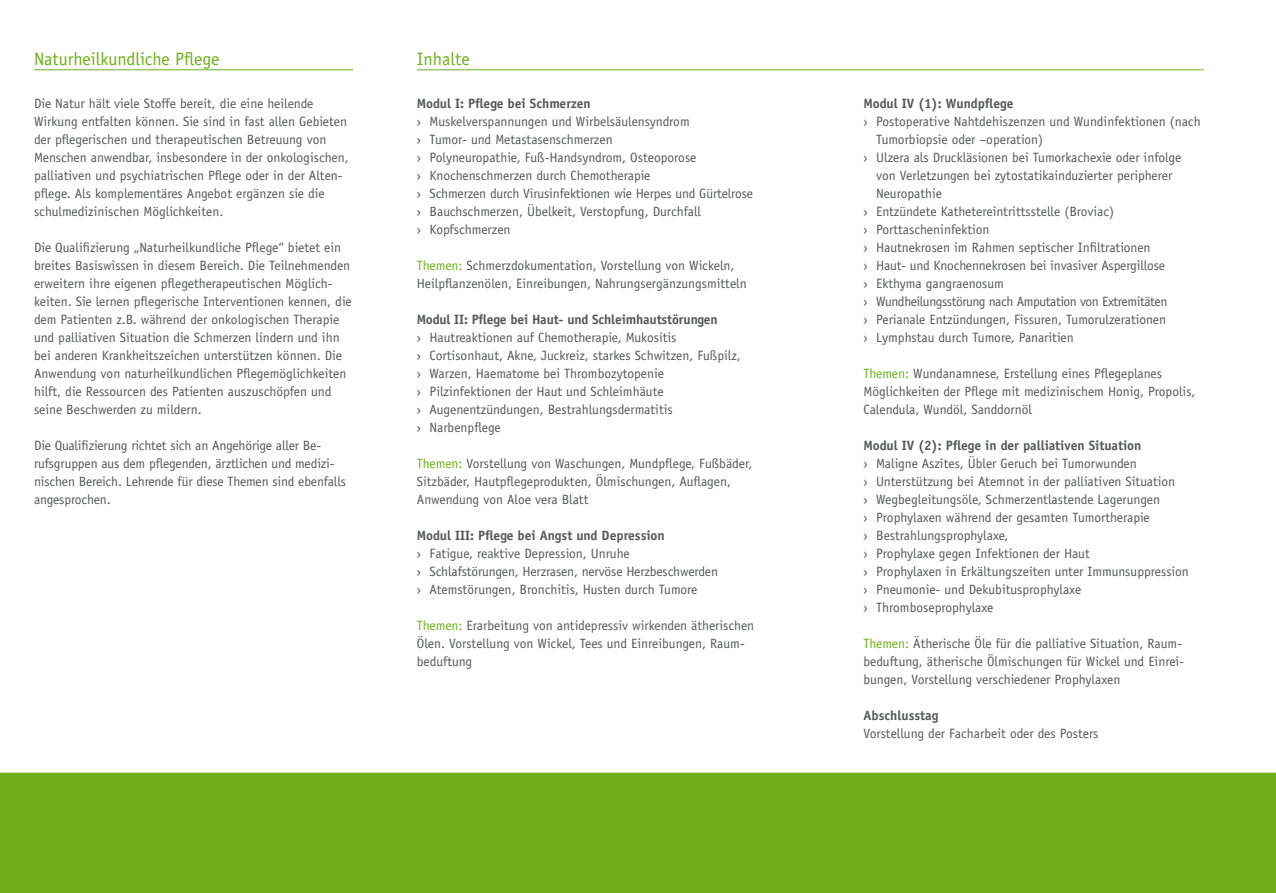
<style>
.page{position:relative;width:1276px;height:893px;background:#fff}
.page>*{position:absolute;margin:0;border:0;box-sizing:border-box;transform-origin:0 0}
.t1{font:18px "Officina Sans";color:#6eaf19}
.t2{font:13.5px/18px "Officina Sans";color:#565757}
.t3{font:700 13.5px "Officina Sans LT";color:#565757}
.t4{font:13.5px "Officina Sans";letter-spacing:-.03em;color:#565757}
.s1{font-family:"Officina Sans LT"}
.s2{color:#6eaf19}
</style>
<div class="page">
<hr style="left:34px;top:69px;width:319px;height:1px;background:#6eaf19">
<hr style="left:417px;top:69px;width:786px;height:1px;background:#6eaf19">
<div style="left:0;top:773px;width:1276px;height:120px;background:#6eaf19"></div>
<h1 class="t1" style="left:34px;top:48px;width:187px">Naturheilkundliche Pflege</h1>
<p class="t2" style="left:34px;top:94px;width:316px">Die Natur hält viele Stoffe bereit, die eine heilende Wirkung entfalten können. Sie sind in fast allen Gebieten der pflegerischen und therapeutischen Betreuung von Menschen anwendbar, insbesondere in der onkologischen, palliativen und psychiatrischen Pflege oder in der Alten&shy;pflege. Als komplementäres Angebot ergänzen sie die schulmedizinischen Möglichkeiten.</p>
<p class="t2" style="left:34px;top:238px;width:319px">Die Qualifizierung „Naturheilkundliche Pflege“ bietet ein breites Basiswissen in diesem Bereich. Die Teilnehmenden erweitern ihre eigenen pflegetherapeutischen Möglich&shy;keiten. Sie lernen pflegerische Interventionen kennen, die dem Patienten z.B. während der onkologischen Therapie und palliativen Situation die Schmerzen lindern und ihn bei anderen Krankheitszeichen unterstützen können. Die Anwendung von naturheilkundlichen Pflegemöglichkeiten hilft, die Ressourcen des Patienten auszuschöpfen und seine Beschwerden zu mildern.</p>
<p class="t2" style="left:34px;top:436px;width:313px">Die Qualifizierung richtet sich an Angehörige aller Be&shy;rufsgruppen aus dem pflegenden, ärztlichen und medizi&shy;nischen Bereich. Lehrende für diese Themen sind ebenfalls angesprochen.</p>
<h1 class="t1" style="left:417px;top:48px;width:55px">Inhalte</h1>
<p class="t3" style="left:417px;top:95px;width:176px">Modul I: Pflege bei Schmerzen</p>
<p class="t2" style="left:417px;top:112px;width:338px"><span class="s1">›</span> Muskelverspannungen und Wirbelsäulensyndrom<br><span class="s1">›</span> Tumor- und Metastasenschmerzen<br><span class="s1">›</span> Polyneuropathie, Fuß-Handsyndrom, Osteoporose<br><span class="s1">›</span> Knochenschmerzen durch Chemotherapie<br><span class="s1">›</span> Schmerzen durch Virusinfektionen wie Herpes und Gürtelrose <span class="s1">›</span> Bauchschmerzen, Übelkeit, Verstopfung, Durchfall<br><span class="s1">›</span> Kopfschmerzen</p>
<p class="t2" style="left:417px;top:256px;width:331px"><span class="s2">Themen:</span> Schmerzdokumentation, Vorstellung von Wickeln,<br>Heilpflanzenölen, Einreibungen, Nahrungsergänzungsmitteln</p>
<p class="t3" style="left:417px;top:311px;width:302px">Modul II: Pflege bei Haut- und Schleimhautstörungen</p>
<p class="t2" style="left:417px;top:328px;width:326px"><span class="s1">›</span> Hautreaktionen auf Chemotherapie, Mukositis<br><span class="s1">›</span> Cortisonhaut, Akne, Juckreiz, starkes Schwitzen, Fußpilz, <span class="s1">›</span> Warzen, Haematome bei Thrombozytopenie<br><span class="s1">›</span> Pilzinfektionen der Haut und Schleimhäute<br><span class="s1">›</span> Augenentzündungen, Bestrahlungsdermatitis<br><span class="s1">›</span> Narbenpflege</p>
<p class="t2" style="left:417px;top:454px;width:337px"><span class="s2">Themen:</span> Vorstellung von Waschungen, Mundpflege, Fußbäder,<br>Sitzbäder, Hautpflegeprodukten, Ölmischungen, Auflagen,<br>Anwendung von Aloe vera Blatt</p>
<p class="t3" style="left:417px;top:527px;width:249px">Modul III: Pflege bei Angst und Depression</p>
<p class="t2" style="left:417px;top:544px;width:303px"><span class="s1">›</span> Fatigue, reaktive Depression, Unruhe<br><span class="s1">›</span> Schlafstörungen, Herzrasen, nervöse Herzbeschwerden <span class="s1">›</span> Atemstörungen, Bronchitis, Husten durch Tumore</p>
<p class="t2" style="left:417px;top:616px;width:339px"><span class="s2">Themen:</span> Erarbeitung von antidepressiv wirkenden ätherischen<br>Ölen. Vorstellung von Wickel, Tees und Einreibungen, Raum&shy;beduftung</p>
<p class="t3" style="left:863px;top:95px;width:152px">Modul IV (1): Wundpflege</p>
<p class="t2" style="left:863px;top:112px;width:339px"><span class="s1">›</span> Postoperative Nahtdehiszenzen und Wundinfektionen (nach</p>
<p class="t2" style="left:876px;top:130px;width:169px">Tumorbiopsie oder –operation)</p>
<p class="t2" style="left:863px;top:148px;width:319px"><span class="s1">›</span> Ulzera als Druckläsionen bei Tumorkachexie oder infolge</p>
<p class="t2" style="left:876px;top:166px;width:298px">von Verletzungen bei zytostatikainduzierter peripherer</p>
<p class="t2" style="left:876px;top:184px;width:67px">Neuropathie</p>
<p class="t2" style="left:863px;top:202px;width:252px"><span class="s1">›</span> Entzündete Kathetereintrittsstelle (Broviac)</p>
<p class="t2" style="left:863px;top:220px;width:128px"><span class="s1">›</span> Porttascheninfektion</p>
<p class="t2" style="left:863px;top:238px;width:289px"><span class="s1">›</span> Hautnekrosen im Rahmen septischer Infiltrationen</p>
<p class="t2" style="left:863px;top:256px;width:303px"><span class="s1">›</span> Haut- und Knochennekrosen bei invasiver Aspergillose</p>
<p class="t2" style="left:863px;top:274px;width:142px"><span class="s1">›</span> Ekthyma gangraenosum</p>
<p class="t4" style="left:863px;top:293px;width:305px"><span class="s1">›</span> Wundheilungsstörung nach Amputation von Extremitäten</p>
<p class="t2" style="left:863px;top:310px;width:304px"><span class="s1">›</span> Perianale Entzündungen, Fissuren, Tumorulzerationen</p>
<p class="t2" style="left:863px;top:328px;width:212px"><span class="s1">›</span> Lymphstau durch Tumore, Panaritien</p>
<p class="t2" style="left:863px;top:364px;width:333px"><span class="s2">Themen:</span> Wundanamnese, Erstellung eines Pflegeplanes<br>Möglichkeiten der Pflege mit medizinischem Honig, Propolis,<br>Calendula, Wundöl, Sanddornöl</p>
<p class="t3" style="left:863px;top:437px;width:279px">Modul IV (2): Pflege in der palliativen Situation</p>
<p class="t2" style="left:863px;top:454px;width:327px"><span class="s1">›</span> Maligne Aszites, Übler Geruch bei Tumorwunden<br><span class="s1">›</span> Unterstützung bei Atemnot in der palliativen Situation<br><span class="s1">›</span> Wegbegleitungsöle, Schmerzentlastende Lagerungen<br><span class="s1">›</span> Prophylaxen während der gesamten Tumortherapie<br><span class="s1">›</span> Bestrahlungsprophylaxe,<br><span class="s1">›</span> Prophylaxe gegen Infektionen der Haut<br><span class="s1">›</span> Prophylaxen in Erkältungszeiten unter Immunsuppression <span class="s1">›</span> Pneumonie- und Dekubitusprophylaxe<br><span class="s1">›</span> Thromboseprophylaxe</p>
<p class="t2" style="left:863px;top:634px;width:322px"><span class="s2">Themen:</span> Ätherische Öle für die palliative Situation, Raum&shy;beduftung, ätherische Ölmischungen für Wickel und Einrei&shy;bungen, Vorstellung verschiedener Prophylaxen</p>
<p class="t3" style="left:863px;top:707px;width:76px">Abschlusstag</p>
<p class="t2" style="left:863px;top:724px;width:237px">Vorstellung der Facharbeit oder des Posters</p>
</div>
